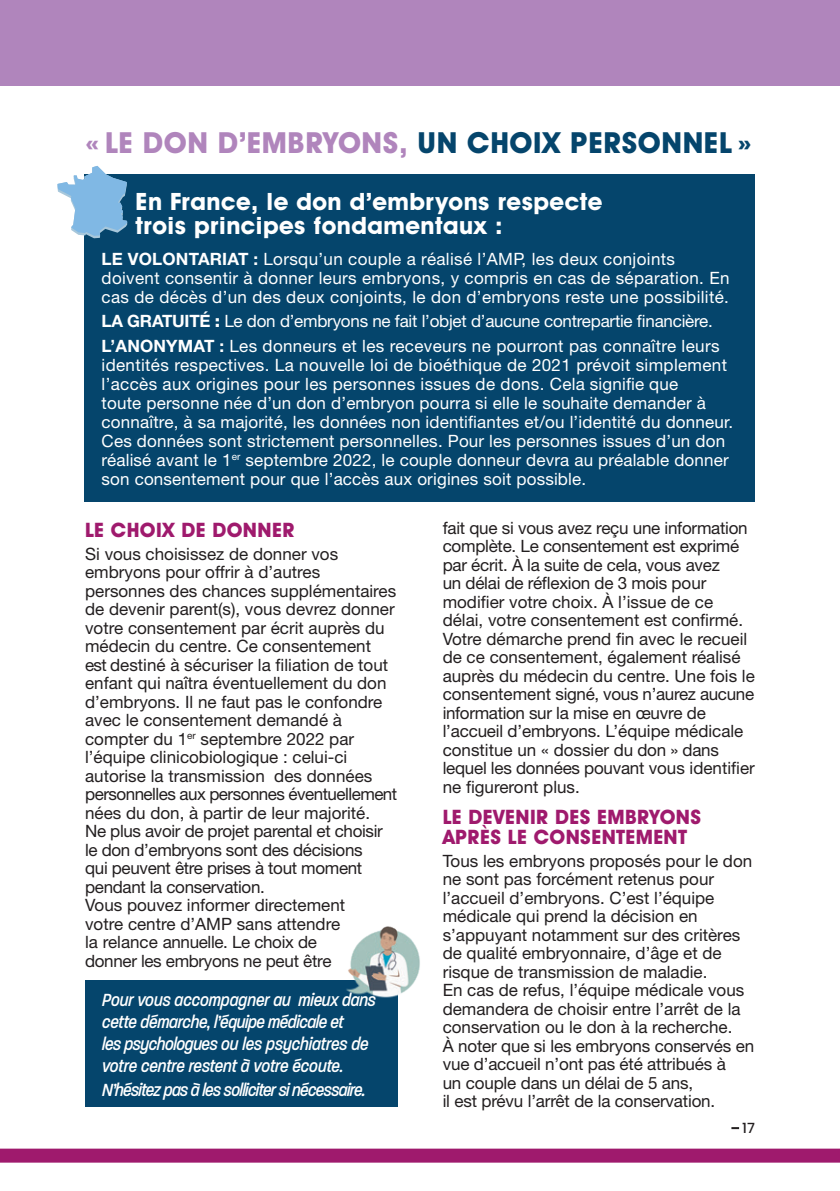
<style>
.page{position:relative;width:840px;height:1191px;background:#fff}
.page>*{position:absolute;margin:0;border:0;box-sizing:border-box;transform-origin:0 0}
.t1{font:700 29.2px "Avant Garde IT Cby BT";letter-spacing:.02em;color:#b085bc}
.t2{font:700 24px/24px "Avant Garde IT Cby BT";letter-spacing:.02em;color:#fff}
.t3{font:700 20px/20px "Avant Garde IT Cby BT";letter-spacing:.02em;color:#9f1a6d}
.t4{font:italic 500 19px/22px "Paralucent Condensed";letter-spacing:-.015em;color:#fff}
.t5{font:17px/18.4px "Helvetica Neue LT Std";color:#231f20}
.t6{font:17px/19px "Helvetica Neue LT Std";letter-spacing:.01em;color:#fff}
.t7{font:500 14px "Poppins";color:#231f20}
.s1{color:#05456c}
.s2{font-weight:700}
.s3{font-weight:800}
.s4{font-size:20px}
</style>
<div class="page">
<div style="left:0;top:0;width:839px;height:85px;background:#b085bc"></div>
<div style="left:0;top:1148px;width:839px;height:14px;background:#9f1a6d"></div>
<div style="left:84px;top:175px;width:670px;height:327px;background:#05456c"></div>
<div style="left:85px;top:980px;width:312px;height:127px;background:#05456c"></div>
<svg style="left:57px;top:166px;width:70px;height:72px"></svg>
<img style="left:346px;top:926px;width:74px;height:78px">
<svg style="left:731px;top:1127px;width:7px;height:2px"></svg>
<h1 class="t1" style="left:84px;top:125px;width:670px">« LE DON D’EMBRYONS, <span class="s1">UN CHOIX PERSONNEL »</span></h1>
<h2 class="t2" style="left:136px;top:189px;width:468px">En France, le don d’embryons respecte trois principes fondamentaux :</h2>
<p class="t6" style="left:101px;top:249px;width:629px"><span class="s2">LE VOLONTARIAT :</span> Lorsqu’un couple a réalisé l’AMP, les deux conjoints doivent consentir à donner leurs embryons, y compris en cas de séparation. En cas de décès d’un des deux conjoints, le don d’embryons reste une possibilité.</p>
<p class="t6" style="left:101px;top:309px;width:619px;line-height:24.6px"><span class="s2">LA GRATUITÉ</span> <span class="s3">:</span> Le don d’embryons ne fait l’objet d’aucune contrepartie financière.<br><span class="s2">L’ANONYMAT :</span> Les donneurs et les receveurs ne pourront pas connaître leurs</p>
<p class="t6" style="left:101px;top:355px;width:632px">identités respectives. La nouvelle loi de bioéthique de 2021 prévoit simplement l’accès aux origines pour les personnes issues de dons. Cela signifie que<br>toute personne née d’un don d’embryon pourra si elle le souhaite demander à connaître, à sa majorité, les données non identifiantes et/ou l’identité du donneur.<br>Ces données sont strictement personnelles. Pour les personnes issues d’un don réalisé avant le 1<sup>er</sup> septembre 2022, le couple donneur devra au préalable donner son consentement pour que l’accès aux origines soit possible.</p>
<p class="t5" style="left:442px;top:518px;width:313px">fait que si vous avez reçu une information complète. Le consentement est exprimé par écrit. À la suite de cela, vous avez<br>un délai de réflexion de 3 mois pour modifier votre choix. À l’issue de ce délai, votre consentement est confirmé.<br>Votre démarche prend fin avec le recueil de ce consentement, également réalisé auprès du médecin du centre. Une fois le consentement signé, vous n’aurez aucune information sur la mise en œuvre de l’accueil d’embryons. L’équipe médicale constitue un « dossier du don » dans lequel les données pouvant vous identifier ne figureront plus.</p>
<p class="t3" style="left:442px;top:807px;width:260px">LE DEVENIR DES EMBRYONS<br>APRÈS LE CONSENTEMENT</p>
<p class="t5" style="left:442px;top:851px;width:313px">Tous les embryons proposés pour le don ne sont pas forcément retenus pour l’accueil d’embryons. C’est l’équipe médicale qui prend la décision en s’appuyant notamment sur des critères de qualité embryonnaire, d’âge et de risque de transmission de maladie.<br>En cas de refus, l’équipe médicale vous demandera de choisir entre l’arrêt de la conservation ou le don à la recherche.<br>À noter que si les embryons conservés en vue d’accueil n’ont pas été attribués à<br>un couple dans un délai de 5 ans,<br>il est prévu l’arrêt de la conservation.</p>
<p class="t3" style="left:85px;top:520px;width:211px">LE CHOIX DE DONNER</p>
<p class="t5" style="left:85px;top:544px;width:313px">Si vous choisissez de donner vos embryons pour offrir à d’autres personnes des chances supplémentaires de devenir parent(s), vous devrez donner votre consentement par écrit auprès du médecin du centre. Ce consentement<br>est destiné à sécuriser la filiation de tout enfant qui naîtra éventuellement du don d’embryons. Il ne faut pas le confondre avec le consentement demandé à compter du 1<sup>er</sup> septembre 2022 par l’équipe clinicobiologique : celui-ci autorise la transmission des données personnelles aux personnes éventuellement nées du don, à partir de leur majorité.<br>Ne plus avoir de projet parental et choisir le don d’embryons sont des décisions<br>qui peuvent être prises à tout moment pendant la conservation.<br>Vous pouvez informer directement<br>votre centre d’AMP sans attendre<br>la relance annuelle. Le choix de<br>donner les embryons ne peut être</p>
<p class="t4" style="left:102px;top:989px;width:275px">Pour vous accompagner au mieux dans cette démarche, l’équipe médicale et<br>les psychologues ou les psychiatres de votre centre restent à votre écoute.</p>
<p class="t4" style="left:102px;top:1079px;width:265px">N’hésitez pas à les solliciter si nécessaire<span class="s4">.</span></p>
<p class="t7" style="left:741px;top:1120px;width:14px">17</p>
</div>
